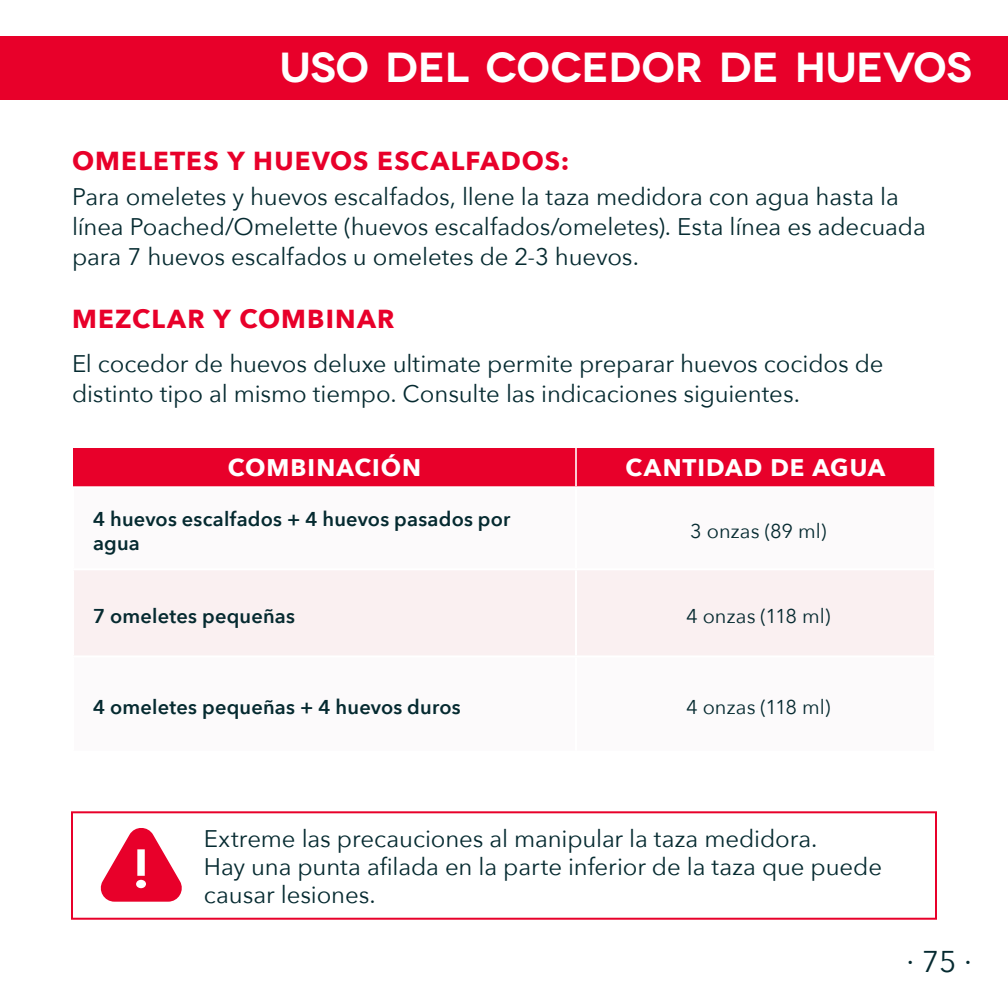
<style>
.page{position:relative;width:1008px;height:1008px;background:#fff}
.page>*{position:absolute;margin:0;border:0;box-sizing:border-box;transform-origin:0 0}
.t1{font:600 54.4px "Avenir Next";color:#fff;scale:1.14 1}
.Page_Title{font:600 42px "Novecentowide";letter-spacing:-.01em;color:#fff}
.t2{font:30px "Avenir Next";color:#052a30}
.Page_Subheads{font:700 26px "Avenir Next";letter-spacing:.045em;color:#e8002a}
.Body_Text{font:24px/30px "Avenir Next";letter-spacing:-.005em;color:#052a30}
.Chart_Header{font:700 24px "Avenir Next";letter-spacing:.045em;color:#fff}
.Chart_Text_-_Demi_Bold{font:600 20px/24px "Avenir Next";letter-spacing:.01em;color:#052a30}
.Chart_Text{font:20px "Avenir Next";letter-spacing:.005em;color:#052a30}
</style>
<div class="page">
<div style="left:0;top:36px;width:1008px;height:63px;background:#e8002a"></div>
<div style="left:71px;top:811px;width:866px;height:109px;border:2px solid #e8002a"></div>
<div style="left:73px;top:448px;width:861px;height:38px;background:#e8002a"></div>
<div style="left:74px;top:570px;width:860px;height:85px;background:#faf0f1"></div>
<hr style="left:575px;top:448px;width:2px;height:38px;background:#fff">
<hr style="left:575px;top:570px;width:2px;height:85px;background:#fff">
<svg style="left:100px;top:828px;width:82px;height:74px"></svg>
<p class="Page_Title" style="left:279px;top:42px;width:694px">USO DEL COCEDOR DE HUEVOS</p>
<p class="Page_Subheads" style="left:72px;top:138px;width:499px">OMELETES Y HUEVOS ESCALFADOS:</p>
<p class="Body_Text" style="left:72px;top:180px;width:855px">Para omeletes y huevos escalfados, llene la taza medidora con agua hasta la línea Poached/Omelette (huevos escalfados/omeletes). Esta línea es adecuada para 7 huevos escalfados u omeletes de 2-3 huevos.</p>
<p class="Page_Subheads" style="left:72px;top:296px;width:324px">MEZCLAR Y COMBINAR</p>
<p class="Body_Text" style="left:72px;top:348px;width:813px">El cocedor de huevos deluxe ultimate permite preparar huevos cocidos de distinto tipo al mismo tiempo. Consulte las indicaciones siguientes.</p>
<p class="Chart_Header" style="left:228px;top:447px;width:195px">COMBINACIÓN</p>
<p class="Chart_Header" style="left:626px;top:447px;width:261px">CANTIDAD DE AGUA</p>
<p class="Chart_Text_-_Demi_Bold" style="left:93px;top:507px;width:419px">4 huevos escalfados + 4 huevos pasados por agua</p>
<p class="Chart_Text" style="left:690px;top:514px;width:138px">3 onzas (89 ml)</p>
<p class="Chart_Text_-_Demi_Bold" style="left:93px;top:603px;width:204px">7 omeletes pequeñas</p>
<p class="Chart_Text" style="left:686px;top:599px;width:146px">4 onzas (118 ml)</p>
<p class="Chart_Text_-_Demi_Bold" style="left:93px;top:695px;width:369px">4 omeletes pequeñas + 4 huevos duros</p>
<p class="Chart_Text" style="left:686px;top:690px;width:146px">4 onzas (118 ml)</p>
<p class="t1" style="left:131px;top:822px;width:20px">!</p>
<p class="Body_Text" style="left:204px;top:824px;width:680px;line-height:28px">Extreme las precauciones al manipular la taza medidora.<br>Hay una punta afilada en la parte inferior de la taza que puede causar lesiones.</p>
<p class="t2" style="left:907px;top:936px;width:67px">∙ 75 ∙</p>
</div>
